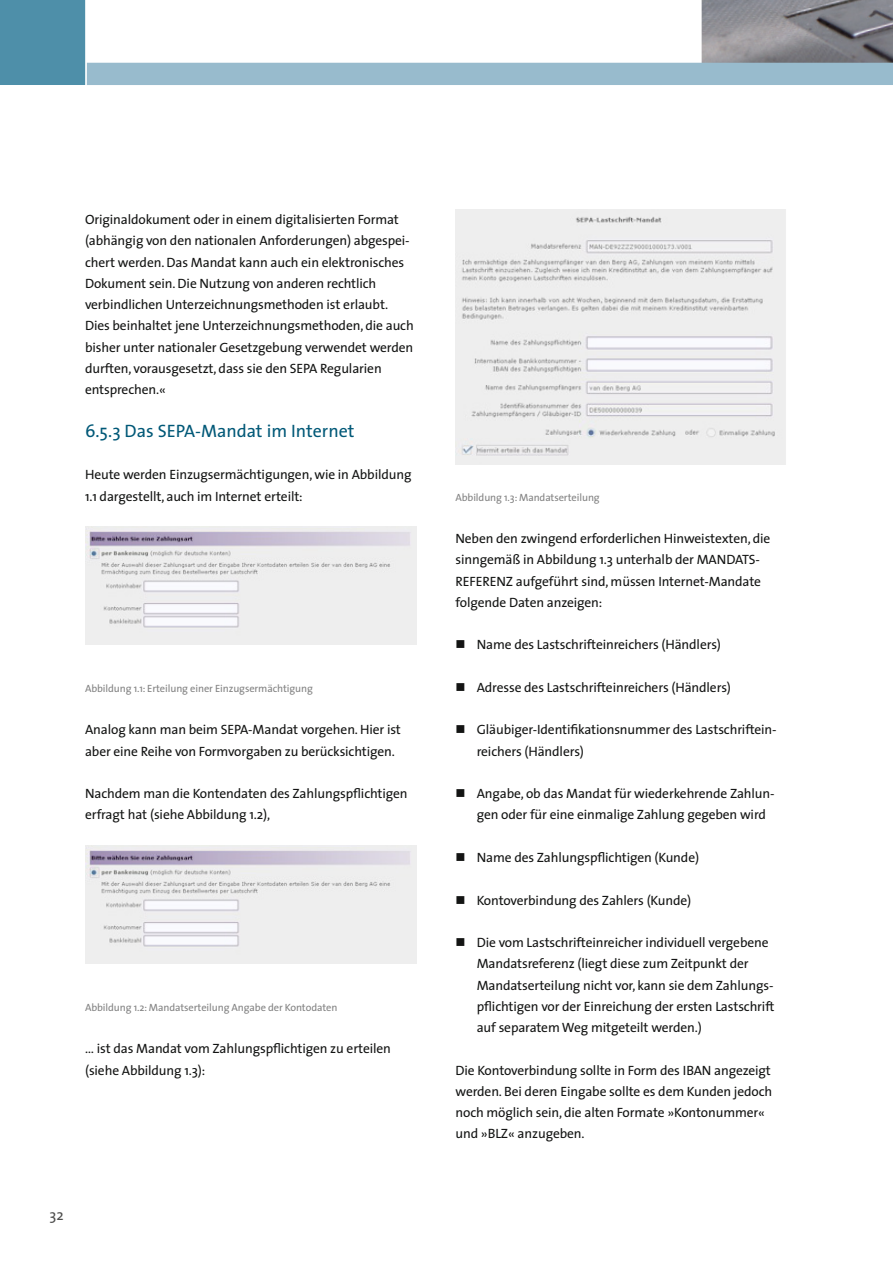
<style>
.page{position:relative;width:893px;height:1263px;background:#fff}
.page>*{position:absolute;margin:0;border:0;box-sizing:border-box;transform-origin:0 0}
.t1{font:18px "The Sans";color:#005877}
.t2{font:15px "The Sans";color:#4d4d4c}
.t3{font:13.5px/21.3px "The Sans";letter-spacing:-.01em;color:#131413}
.t4{font:10.5px "The Sans";letter-spacing:-.01em;color:#818181}
</style>
<div class="page">
<img style="left:702px;top:0;width:191px;height:63px">
<div style="left:86px;top:63px;width:807px;height:22px;background:#98bbcd"></div>
<div style="left:0;top:0;width:87px;height:85px;background:#4e8fa9"></div>
<img style="left:85px;top:527px;width:331px;height:118px">
<img style="left:85px;top:846px;width:331px;height:118px">
<img style="left:455px;top:210px;width:331px;height:255px">
<p class="t3" style="left:85px;top:209px;width:330px">Originaldokument oder in einem digitalisierten Format (abhängig von den nationalen Anforderungen) abgespei&shy;chert werden. Das Mandat kann auch ein elektronisches Dokument sein. Die Nutzung von anderen rechtlich verbindlichen Unterzeichnungsmethoden ist erlaubt.<br>Dies beinhaltet jene Unterzeichnungsmethoden, die auch bisher unter nationaler Gesetzgebung verwendet werden durften, vorausgesetzt, dass sie den SEPA Regularien entsprechen.«</p>
<h1 class="t1" style="left:85px;top:419px;width:271px">6.5.3 Das SEPA-Mandat im Internet</h1>
<p class="t3" style="left:85px;top:464px;width:328px">Heute werden Einzugsermächtigungen, wie in Abbildung<br>1.1 dargestellt, auch im Internet erteilt:</p>
<p class="t4" style="left:85px;top:682px;width:229px">Abbildung 1.1: Erteilung einer Einzugsermächtigung</p>
<p class="t3" style="left:85px;top:719px;width:317px">Analog kann man beim SEPA-Mandat vorgehen. Hier ist aber eine Reihe von Formvorgaben zu berücksichtigen.</p>
<p class="t3" style="left:85px;top:783px;width:324px">Nachdem man die Kontendaten des Zahlungspflichtigen erfragt hat (siehe Abbildung 1.2),</p>
<p class="t4" style="left:85px;top:1000px;width:254px">Abbildung 1.2: Mandatserteilung Angabe der Kontodaten</p>
<p class="t3" style="left:85px;top:1038px;width:308px">… ist das Mandat vom Zahlungspflichtigen zu erteilen (siehe Abbildung 1.3):</p>
<p class="t2" style="left:50px;top:1205px;width:16px">32</p>
<p class="t4" style="left:455px;top:490px;width:146px">Abbildung 1.3: Mandatserteilung</p>
<p class="t3" style="left:455px;top:528px;width:316px">Neben den zwingend erforderlichen Hinweistexten, die sinngemäß in Abbildung 1.3 unterhalb der MANDATS-REFERENZ aufgeführt sind, müssen Internet-Mandate folgende Daten anzeigen:</p>
<p class="t3" style="left:477px;top:634px;width:246px">Name des Lastschrifteinreichers (Händlers)</p>
<p class="t3" style="left:477px;top:677px;width:256px">Adresse des Lastschrifteinreichers (Händlers)</p>
<p class="t3" style="left:477px;top:719px;width:301px">Gläubiger-Identifikationsnummer des Lastschriftein&shy;reichers (Händlers)</p>
<p class="t3" style="left:477px;top:783px;width:299px">Angabe, ob das Mandat für wiederkehrende Zahlun&shy;gen oder für eine einmalige Zahlung gegeben wird</p>
<p class="t3" style="left:477px;top:847px;width:224px">Name des Zahlungspflichtigen (Kunde)</p>
<p class="t3" style="left:477px;top:889px;width:216px">Kontoverbindung des Zahlers (Kunde)</p>
<p class="t3" style="left:477px;top:932px;width:299px">Die vom Lastschrifteinreicher individuell vergebene Mandatsreferenz (liegt diese zum Zeitpunkt der Mandatserteilung nicht vor, kann sie dem Zahlungs&shy;pflichtigen vor der Einreichung der ersten Lastschrift auf separatem Weg mitgeteilt werden.)</p>
<p class="t3" style="left:455px;top:1059px;width:318px">Die Kontoverbindung sollte in Form des IBAN angezeigt werden. Bei deren Eingabe sollte es dem Kunden jedoch noch möglich sein, die alten Formate »Kontonummer« und »BLZ« anzugeben.</p>
</div>
